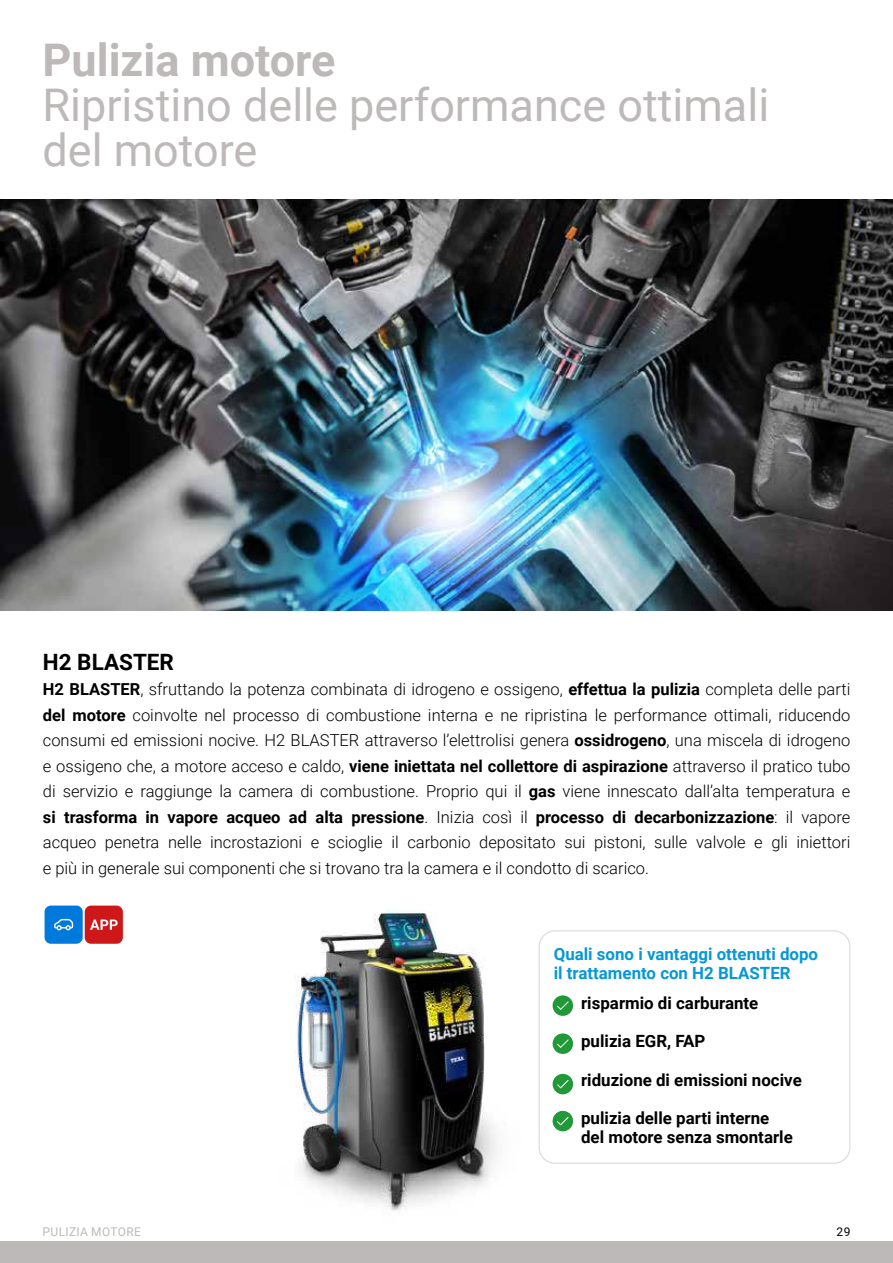
<style>
.page{position:relative;width:893px;height:1263px;background:#fff}
.page>*{position:absolute;margin:0;border:0;box-sizing:border-box;transform-origin:0 0}
.t1{font:45px/45px "Roboto";color:#bdb9b9}
.t2{font:700 45px "Roboto";color:#bdb9b9}
.t3{font:700 22.5px "Roboto";color:#000}
.t4{font:700 16.8px/19px "Roboto";color:#000}
.t5{font:700 16.8px/19px "Roboto";color:#0698d6}
.t6{font:300 16.5px/25.5px "Roboto";color:#000;text-align:justify}
.t7{font:12px "Roboto";letter-spacing:.03em;color:#bdb9b9}
.t8{font:12px "Roboto";color:#000}
.s1{font-weight:700}
</style>
<div class="page">
<div style="left:0;top:1242px;width:893px;height:21px;background:#bdb9b9"></div>
<img style="left:0;top:200px;width:893px;height:410px">
<div style="left:45px;top:905px;width:38px;height:39px;background:#0079dd;border-radius:6px"></div>
<svg style="left:54px;top:919px;width:19px;height:11px"></svg>
<div style="left:85px;top:905px;width:38px;height:39px;background:#cd1719;border-radius:6px"></div>
<svg style="left:90px;top:919px;width:28px;height:11px"></svg>
<div style="left:539px;top:930px;width:311px;height:234px;border:1px solid #dadada;border-radius:16px"></div>
<div style="left:553px;top:995px;width:20px;height:21px;background:#229938;border-radius:50%"></div>
<svg style="left:557px;top:1001px;width:12px;height:9px"></svg>
<div style="left:553px;top:1033px;width:20px;height:21px;background:#229938;border-radius:50%"></div>
<svg style="left:557px;top:1039px;width:12px;height:9px"></svg>
<div style="left:553px;top:1074px;width:20px;height:20px;background:#229938;border-radius:50%"></div>
<svg style="left:557px;top:1080px;width:12px;height:8px"></svg>
<div style="left:553px;top:1111px;width:20px;height:20px;background:#229938;border-radius:50%"></div>
<svg style="left:557px;top:1117px;width:12px;height:8px"></svg>
<img style="left:296px;top:910px;width:243px;height:301px">
<h1 class="t2" style="left:43px;top:29px;width:294px">Pulizia motore</h1>
<h1 class="t1" style="left:43px;top:81px;width:728px">Ripristino delle performance ottimali del motore</h1>
<h2 class="t3" style="left:43px;top:646px;width:133px">H2 BLASTER</h2>
<p class="t6" style="left:43px;top:676px;width:809px"><span class="s1">H2 BLASTER</span>, sfruttando la potenza combinata di idrogeno e ossigeno, <span class="s1">effettua la pulizia</span> completa delle parti <span class="s1">del motore</span> coinvolte nel processo di combustione interna e ne ripristina le performance ottimali, riducendo consumi ed emissioni nocive. H2 BLASTER attraverso l’elettrolisi genera <span class="s1">ossidrogeno</span>, una miscela di idrogeno e ossigeno che, a motore acceso e caldo, <span class="s1">viene iniettata nel collettore di aspirazione</span> attraverso il pratico tubo di servizio e raggiunge la camera di combustione. Proprio qui il <span class="s1">gas</span> viene innescato dall’alta temperatura e <span class="s1">si trasforma in vapore acqueo ad alta pressione</span>. Inizia così il <span class="s1">processo di decarbonizzazione</span>: il vapore acqueo penetra nelle incrostazioni e scioglie il carbonio depositato sui pistoni, sulle valvole e gli iniettori e più in generale sui componenti che si trovano tra la camera e il condotto di scarico.</p>
<p class="t7" style="left:43px;top:1223px;width:100px">PULIZIA MOTORE</p>
<p class="t5" style="left:554px;top:943px;width:266px">Quali sono i vantaggi ottenuti dopo il trattamento con H2 BLASTER</p>
<p class="t4" style="left:581px;top:993px;width:179px">risparmio di carburante</p>
<p class="t4" style="left:581px;top:1031px;width:126px">pulizia EGR, FAP</p>
<p class="t4" style="left:581px;top:1069px;width:222px">riduzione di emissioni nocive</p>
<p class="t4" style="left:581px;top:1108px;width:213px">pulizia delle parti interne del motore senza smontarle</p>
<p class="t8" style="left:837px;top:1223px;width:15px">29</p>
</div>
